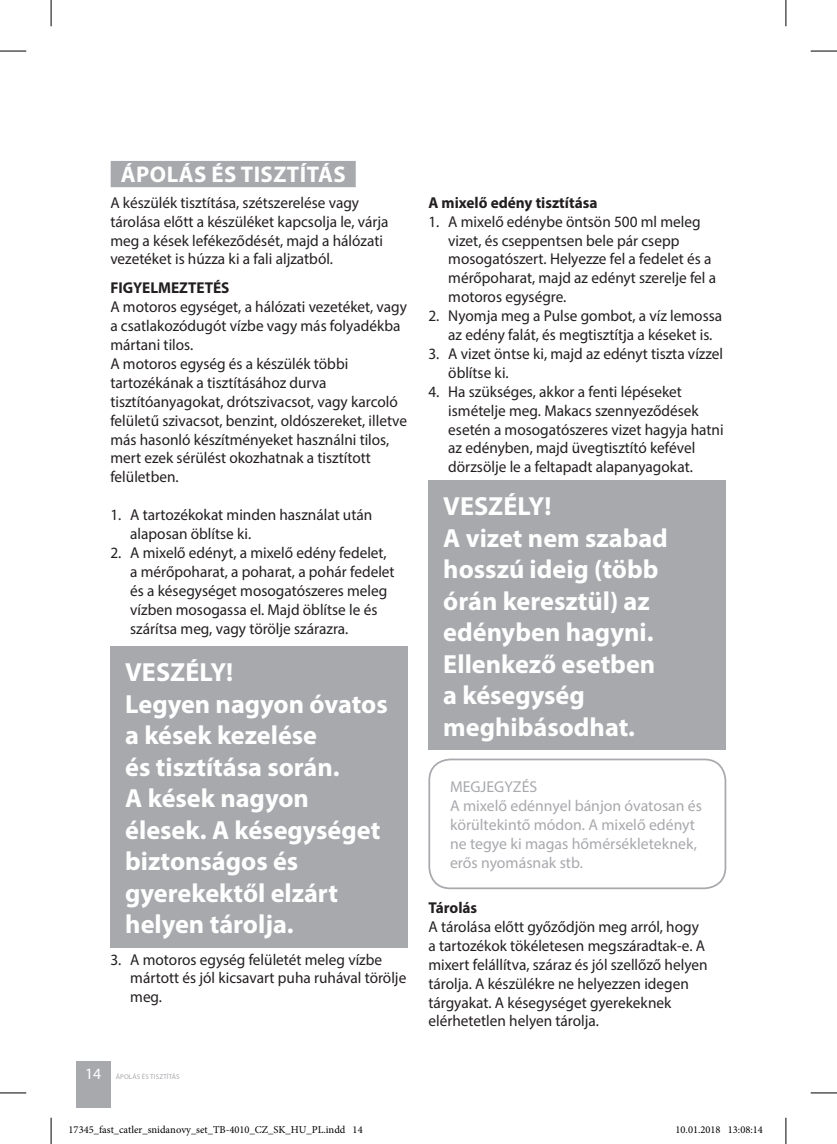
<style>
.page{position:relative;width:837px;height:1144px;background:#fff}
.page>*{position:absolute;margin:0;border:0;box-sizing:border-box;transform-origin:0 0}
.t1{font:700 26.25px/31.5px "Myriad Pro";color:#fff}
.t2{font:700 22.75px "Myriad Pro";letter-spacing:.02em;color:#fff}
.t3{font:15.75px/18.9px "Myriad Pro";color:#231f20}
.t4{font:15.75px/18.9px "Myriad Pro";color:#a8a9ad}
.t5{font:700 15.75px "Myriad Pro";color:#231f20}
.t6{font:15.75px "Myriad Pro";color:#fff}
.t7{font:10.5px "Minion Pro";color:#000}
.t8{font:7px "Myriad Pro";letter-spacing:.02em;color:#a8a9ad}
</style>
<div class="page">
<div style="left:76px;top:1062px;width:35px;height:46px;background:#a8a9ad"></div>
<div style="left:110px;top:647px;width:298px;height:301px;background:#a8a9ad"></div>
<div style="left:428px;top:480px;width:298px;height:270px;background:#a8a9ad"></div>
<div style="left:428px;top:758px;width:298px;height:131px;border:2px solid #a8a9ad;border-radius:21px"></div>
<div style="left:111px;top:161px;width:244px;height:26px;background:#a8a9ad"></div>
<svg style="left:0;top:51px;width:26px;height:1px"></svg>
<svg style="left:810px;top:51px;width:26px;height:1px"></svg>
<svg style="left:0;top:1092px;width:26px;height:1px"></svg>
<svg style="left:810px;top:1092px;width:26px;height:1px"></svg>
<svg style="left:51px;top:0;width:1px;height:26px"></svg>
<svg style="left:51px;top:1118px;width:1px;height:26px"></svg>
<svg style="left:785px;top:0;width:1px;height:26px"></svg>
<svg style="left:785px;top:1118px;width:1px;height:26px"></svg>
<h2 class="t2" style="left:121px;top:160px;width:226px">ÁPOLÁS ÉS TISZTÍTÁS</h2>
<p class="t3" style="left:110px;top:193px;width:279px">A készülék tisztítása, szétszerelése vagy tárolása előtt a készüléket kapcsolja le, várja meg a kések lefékeződését, majd a hálózati vezetéket is húzza ki a fali aljzatból.</p>
<p class="t5" style="left:110px;top:278px;width:121px">FIGYELMEZTETÉS</p>
<p class="t3" style="left:110px;top:297px;width:298px">A motoros egységet, a hálózati vezetéket, vagy a csatlakozódugót vízbe vagy más folyadékba mártani tilos.<br>A motoros egység és a készülék többi tartozékának a tisztításához durva tisztítóanyagokat, drótszivacsot, vagy karcoló felületű szivacsot, benzint, oldószereket, illetve más hasonló készítményeket használni tilos, mert ezek sérülést okozhatnak a tisztított felületben.</p>
<p class="t3" style="left:130px;top:505px;width:243px;text-indent:-20px">1. A tartozékokat minden használat után alaposan öblítse ki.</p>
<p class="t3" style="left:130px;top:543px;width:266px;text-indent:-20px">2. A mixelő edényt, a mixelő edény fedelet, a mérőpoharat, a poharat, a pohár fedelet és a késegységet mosogatószeres meleg vízben mosogassa el. Majd öblítse le és szárítsa meg, vagy törölje szárazra.</p>
<h1 class="t1" style="left:125px;top:656px;width:264px">VESZÉLY!<br>Legyen nagyon óvatos a kések kezelése<br>és tisztítása során.<br>A kések nagyon élesek. A késegységet biztonságos és gyerekektől elzárt helyen tárolja.</h1>
<p class="t3" style="left:130px;top:949px;width:277px;text-indent:-20px">3. A motoros egység felületét meleg vízbe mártott és jól kicsavart puha ruhával törölje meg.</p>
<p class="t6" style="left:85px;top:1063px;width:18px">14</p>
<p class="t8" style="left:116px;top:1072px;width:66px">ÁPOLÁS ÉS TISZTÍTÁS</p>
<p class="t5" style="left:428px;top:192px;width:170px">A mixelő edény tisztítása</p>
<p class="t3" style="left:448px;top:212px;width:269px;text-indent:-20px">1. A mixelő edénybe öntsön 500 ml meleg vizet, és cseppentsen bele pár csepp mosogatószert. Helyezze fel a fedelet és a mérőpoharat, majd az edényt szerelje fel a motoros egységre.</p>
<p class="t3" style="left:448px;top:306px;width:275px;text-indent:-20px">2. Nyomja meg a Pulse gombot, a víz lemossa az edény falát, és megtisztítja a késeket is.</p>
<p class="t3" style="left:448px;top:344px;width:276px;text-indent:-20px">3. A vizet öntse ki, majd az edényt tiszta vízzel öblítse ki.</p>
<p class="t3" style="left:448px;top:382px;width:277px;text-indent:-20px">4. Ha szükséges, akkor a fenti lépéseket ismételje meg. Makacs szennyeződések esetén a mosogatószeres vizet hagyja hatni az edényben, majd üvegtisztító kefével dörzsölje le a feltapadt alapanyagokat.</p>
<h1 class="t1" style="left:443px;top:490px;width:226px">VESZÉLY!<br>A vizet nem szabad hosszú ideig (több órán keresztül) az edényben hagyni.<br>Ellenkező esetben a késegység meghibásodhat.</h1>
<p class="t4" style="left:450px;top:777px;width:253px">MEGJEGYZÉS<br>A mixelő edénnyel bánjon óvatosan és körültekintő módon. A mixelő edényt ne tegye ki magas hőmérsékleteknek, erős nyomásnak stb.</p>
<p class="t5" style="left:428px;top:897px;width:50px">Tárolás</p>
<p class="t3" style="left:428px;top:917px;width:280px">A tárolása előtt győződjön meg arról, hogy a tartozékok tökéletesen megszáradtak-e. A mixert felállítva, száraz és jól szellőző helyen tárolja. A készülékre ne helyezzen idegen tárgyakat. A késegységet gyerekeknek elérhetetlen helyen tárolja.</p>
<p class="t7" style="left:69px;top:1123px;width:295px">17345_fast_catler_snidanovy_set_TB-4010_CZ_SK_HU_PL.indd 14</p>
<p class="t7" style="left:675px;top:1123px;width:89px">10.01.2018 13:08:14</p>
</div>
